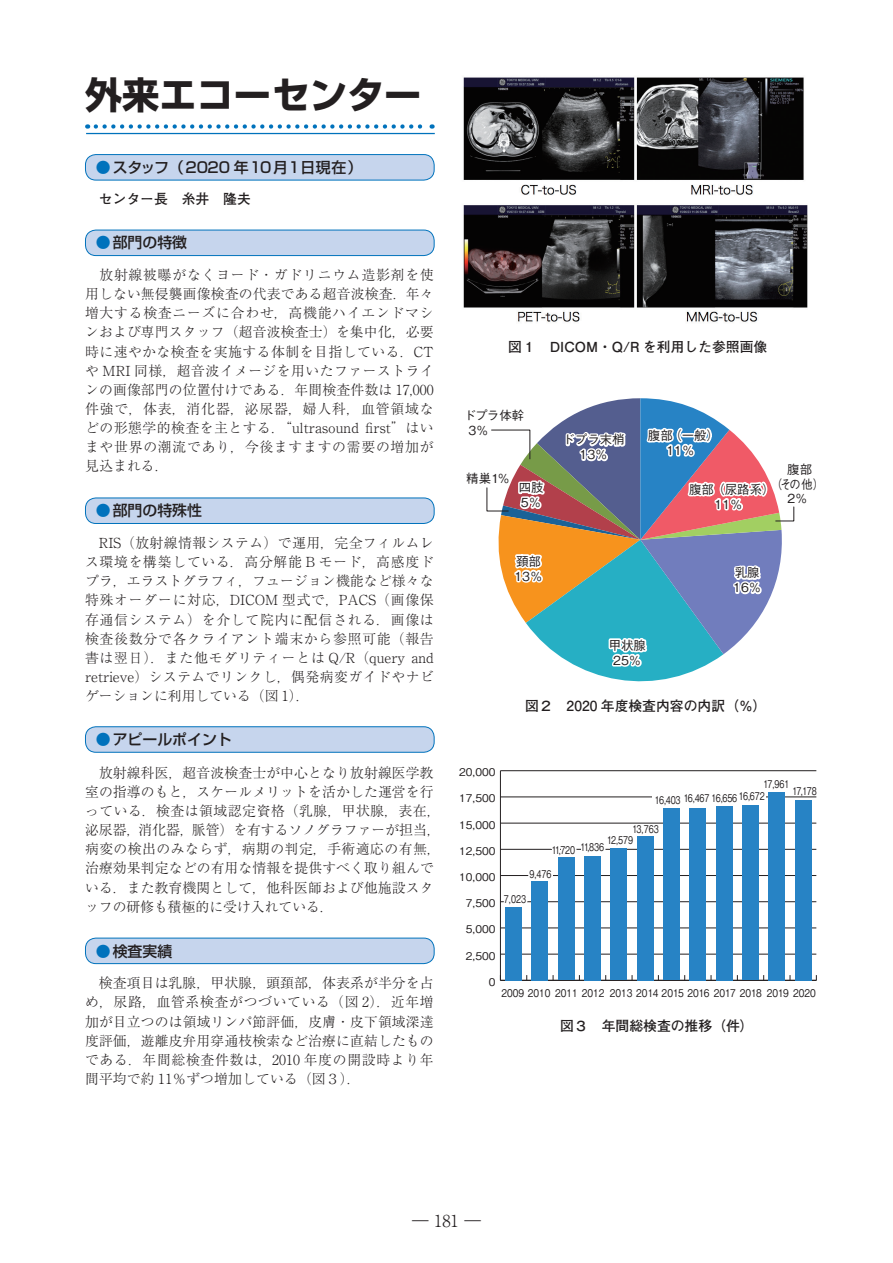
<style>
.page{position:relative;width:893px;height:1263px;background:#fff}
.page>*{position:absolute;margin:0;border:0;box-sizing:border-box;transform-origin:0 0}
.t1{font:700 37.2px "Shin Go Pro";color:#231f20}
.t2{font:300 16.5px "Ryumin Pro";color:#231f20}
.t3{font:500 14.85px "Shin Go Pro";color:#231f20}
.t4{font:300 13.8px/19.2px "Ryumin Pro";letter-spacing:.01em;color:#231f20;text-align:justify}
.t5{font:700 13.8px "Futo Go B101 Pro";color:#231f20}
.t6{font:500 12.45px/14.9px "Gothic BBB Pro";color:#231f20;text-align:center}
.t7{font:500 10.65px "Gothic BBB Pro";color:#231f20;scale:.75 1}
.t8{font:500 10.65px "Gothic BBB Pro";color:#231f20;scale:.85 1}
.t9{font:500 10.65px "Gothic BBB Pro";color:#231f20}
.t10{font:500 10.65px "Gothic BBB Pro";letter-spacing:-.02em;color:#231f20;scale:.75 1}
.s1{color:#0072bc}
</style>
<div class="page">
<svg style="left:96px;top:124px;width:337px;height:5px"></svg>
<hr style="left:86px;top:133px;width:349px;height:1px;background:#0072bc">
<div style="left:85px;top:155px;width:349px;height:25px;background:#c6d5ed;border-radius:10px"></div>
<div style="left:85px;top:154px;width:350px;height:26px;border:1px solid #0072bc;border-radius:10px"></div>
<div style="left:85px;top:498px;width:349px;height:25px;background:#c6d5ed;border-radius:10px"></div>
<div style="left:85px;top:497px;width:350px;height:27px;border:1px solid #0072bc;border-radius:10px"></div>
<div style="left:85px;top:727px;width:349px;height:25px;background:#c6d5ed;border-radius:10px"></div>
<div style="left:85px;top:726px;width:350px;height:27px;border:1px solid #0072bc;border-radius:10px"></div>
<div style="left:85px;top:938px;width:349px;height:25px;background:#c6d5ed;border-radius:10px"></div>
<div style="left:85px;top:938px;width:350px;height:26px;border:1px solid #0072bc;border-radius:10px"></div>
<div style="left:85px;top:230px;width:349px;height:26px;background:#c6d5ed;border-radius:10px"></div>
<div style="left:85px;top:230px;width:350px;height:26px;border:1px solid #0072bc;border-radius:10px"></div>
<hr style="left:500px;top:771px;width:1px;height:209px;background:#231f20">
<hr style="left:500px;top:980px;width:316px;height:1px;background:#231f20">
<hr style="left:500px;top:954px;width:316px;height:1px;background:#231f20">
<hr style="left:500px;top:928px;width:316px;height:1px;background:#231f20">
<hr style="left:500px;top:901px;width:316px;height:1px;background:#231f20">
<hr style="left:500px;top:875px;width:316px;height:1px;background:#231f20">
<hr style="left:500px;top:849px;width:316px;height:1px;background:#231f20">
<hr style="left:500px;top:823px;width:316px;height:1px;background:#231f20">
<hr style="left:500px;top:797px;width:316px;height:1px;background:#231f20">
<hr style="left:500px;top:770px;width:316px;height:1px;background:#231f20">
<div style="left:505px;top:907px;width:17px;height:73px;background:#2783c5"></div>
<div style="left:531px;top:881px;width:17px;height:99px;background:#2783c5"></div>
<div style="left:558px;top:857px;width:17px;height:123px;background:#2783c5"></div>
<div style="left:584px;top:856px;width:17px;height:124px;background:#2783c5"></div>
<div style="left:610px;top:848px;width:17px;height:132px;background:#2783c5"></div>
<div style="left:637px;top:836px;width:17px;height:144px;background:#2783c5"></div>
<div style="left:663px;top:808px;width:17px;height:172px;background:#2783c5"></div>
<div style="left:689px;top:808px;width:17px;height:172px;background:#2783c5"></div>
<div style="left:716px;top:806px;width:17px;height:174px;background:#2783c5"></div>
<div style="left:742px;top:805px;width:17px;height:175px;background:#2783c5"></div>
<div style="left:768px;top:792px;width:17px;height:188px;background:#2783c5"></div>
<div style="left:795px;top:800px;width:17px;height:180px;background:#2783c5"></div>
<div style="left:653px;top:790px;width:113px;height:13px;background:#fff"></div>
<svg style="left:486px;top:398px;width:308px;height:284px"></svg>
<svg style="left:501px;top:848px;width:107px;height:55px"></svg>
<img style="left:463px;top:77px;width:345px;height:245px">
<h1 class="t1" style="left:85px;top:66px;width:338px">外来エコーセンター</h1>
<p class="t3" style="left:96px;top:155px;width:268px"><span class="s1">●</span>スタッフ（2020 年10月1日現在）</p>
<p class="t5" style="left:99px;top:187px;width:167px">センター長　糸井　隆夫　</p>
<p class="t3" style="left:96px;top:231px;width:93px"><span class="s1">●</span>部門の特徴</p>
<p class="t4" style="left:85px;top:264px;width:350px">　放射線被曝がなくヨード・ガドリニウム造影剤を使用しない無侵襲画像検査の代表である超音波検査．年々増大する検査ニーズに合わせ，高機能ハイエンドマシンおよび専門スタッフ（超音波検査士）を集中化，必要時に速やかな検査を実施する体制を目指している．CTや MRI 同様，超音波イメージを用いたファーストラインの画像部門の位置付けである．年間検査件数は 17,000件強で，体表，消化器，泌尿器，婦人科，血管領域などの形態学的検査を主とする．“ultrasound first”はいまや世界の潮流であり，今後ますますの需要の増加が見込まれる．</p>
<p class="t3" style="left:96px;top:498px;width:108px"><span class="s1">●</span>部門の特殊性</p>
<p class="t4" style="left:85px;top:532px;width:350px">　RIS（放射線情報システム）で運用，完全フィルムレス環境を構築している．高分解能 B モード，高感度ドプラ，エラストグラフィ，フュージョン機能など様々な特殊オーダーに対応，DICOM 型式で，PACS（画像保存通信システム）を介して院内に配信される．画像は検査後数分で各クライアント端末から参照可能（報告書は翌日）．また他モダリティーとは Q/R（query and retrieve）システムでリンクし，偶発病変ガイドやナビゲーションに利用している（図 1）．</p>
<p class="t3" style="left:96px;top:727px;width:138px"><span class="s1">●</span>アピールポイント</p>
<p class="t4" style="left:85px;top:762px;width:357px;text-align:left">　放射線科医，超音波検査士が中心となり放射線医学教室の指導のもと，スケールメリットを活かした運営を行っている．検査は領域認定資格（乳腺，甲状腺，表在，泌尿器，消化器，脈管）を有するソノグラファーが担当，病変の検出のみならず，病期の判定，手術適応の有無，治療効果判定などの有用な情報を提供すべく取り組んでいる．また教育機関として，他科医師および他施設スタッフの研修も積極的に受け入れている．</p>
<p class="t3" style="left:96px;top:939px;width:78px"><span class="s1">●</span>検査実績</p>
<p class="t4" style="left:85px;top:972px;width:350px">　検査項目は乳腺，甲状腺，頭頚部，体表系が半分を占め，尿路，血管系検査がつづいている（図 2）．近年増加が目立つのは領域リンパ節評価，皮膚・皮下領域深達度評価，遊離皮弁用穿通枝検索など治療に直結したものである．年間総検査件数は，2010 年度の開設時より年間平均で約 11％ずつ増加している（図３）．</p>
<p class="t5" style="left:508px;top:336px;width:261px">図１　DICOM・Q/R を利用した参照画像</p>
<p class="t6" style="left:468px;top:406px;width:57px;text-align:left;text-indent:-5px">ドプラ体幹<br>3％</p>
<p class="t6" style="left:466px;top:469px;width:45px">精巣1％</p>
<p class="t6" style="left:519px;top:479px;width:26px;text-align:left">四肢<br>5％</p>
<p class="t6" style="left:514px;top:552px;width:30px;text-align:left">頚部<br>13％</p>
<p class="t6" style="left:562px;top:431px;width:64px">ドプラ末梢<br>13％</p>
<p class="t6" style="left:648px;top:426px;width:73px">腹部（一般）<br>11％</p>
<p class="t6" style="left:689px;top:480px;width:87px">腹部（尿路系）<br>11％</p>
<p class="t6" style="left:771px;top:460px;width:54px">腹部<br>（その他）<br>2％</p>
<p class="t6" style="left:733px;top:564px;width:30px;text-align:left">乳腺<br>16％</p>
<p class="t6" style="left:609px;top:636px;width:39px">甲状腺<br>25％</p>
<p class="t5" style="left:525px;top:695px;width:243px">図２　2020 年度検査内容の内訳（％）</p>
<p class="t9" style="left:459px;top:764px;width:38px">20,000</p>
<p class="t9" style="left:459px;top:790px;width:38px">17,500</p>
<p class="t9" style="left:459px;top:816px;width:38px">15,000</p>
<p class="t9" style="left:459px;top:842px;width:38px">12,500</p>
<p class="t9" style="left:459px;top:868px;width:38px">10,000</p>
<p class="t9" style="left:466px;top:895px;width:31px">7,500</p>
<p class="t9" style="left:466px;top:921px;width:31px">5,000</p>
<p class="t9" style="left:466px;top:947px;width:31px">2,500</p>
<p class="t9" style="left:489px;top:973px;width:8px">0</p>
<p class="t7" style="left:763px;top:775px;width:36px">17,961</p>
<p class="t7" style="left:792px;top:782px;width:34px">17,178</p>
<p class="t10" style="left:684px;top:789px;width:110px">16,467 16,656 16,672</p>
<p class="t7" style="left:655px;top:791px;width:36px">16,403</p>
<p class="t7" style="left:632px;top:820px;width:36px">13,763</p>
<p class="t7" style="left:607px;top:832px;width:36px">12,579</p>
<p class="t7" style="left:580px;top:838px;width:33px">11,836</p>
<p class="t7" style="left:552px;top:841px;width:33px">11,720</p>
<p class="t7" style="left:529px;top:865px;width:31px">9,476</p>
<p class="t7" style="left:504px;top:890px;width:31px">7,023</p>
<p class="t8" style="left:502px;top:984px;width:371px">2009 2010 2011 2012 2013 2014 2015 2016 2017 2018 2019 2020</p>
<p class="t5" style="left:560px;top:1015px;width:195px">図３　年間総検査の推移（件）</p>
<p class="t2" style="left:412px;top:1207px;width:70px">― 181 ―</p>
</div>
